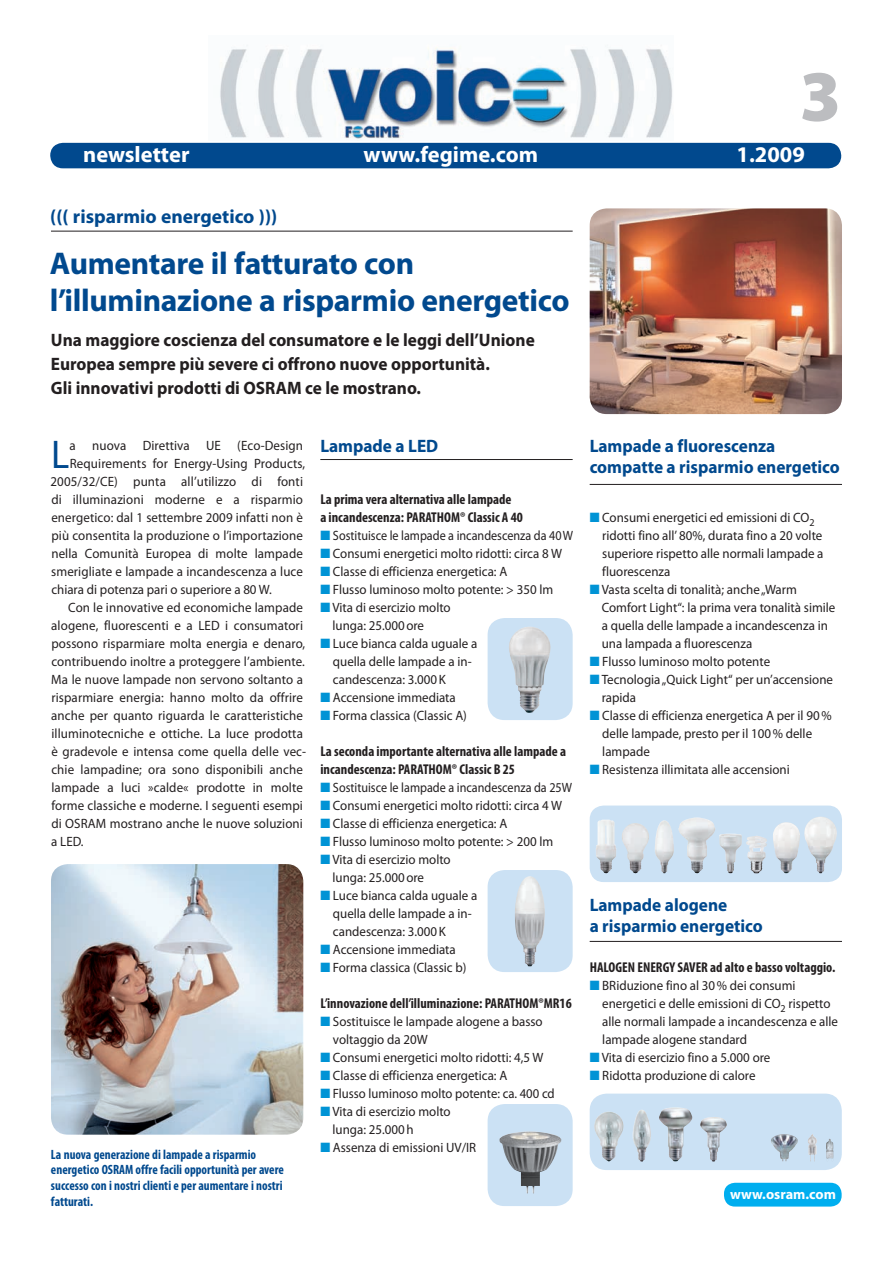
<style>
.page{position:relative;width:893px;height:1263px;background:#fff}
.page>*{position:absolute;margin:0;border:0;box-sizing:border-box;transform-origin:0 0}
.t1{font:900 72.75px "Myriad Pro";color:#bcbdc0}
.t2{font:40.2px "Myriad Pro";color:#01498e;scale:.96 1}
.t3{font:700 31.5px/37.5px "Myriad Pro";letter-spacing:-.01em;color:#01498e}
.t4{font:700 22.5px "Myriad Pro";color:#fff}
.t5{font:700 19.5px "Myriad Pro";color:#01498e}
.t6{font:700 18px/24px "Myriad Pro";color:#231f20;scale:.96 1}
.t7{font:700 18px/21px "Myriad Pro";color:#01498e;scale:.96 1}
.t8{font:700 condensed 14.25px/18px "Myriad Pro";color:#231f20}
.t9{font:700 14.25px "Myriad Pro";color:#fff}
.t10{font:13.5px/18px "Myriad Pro";color:#231f20;scale:.96 1}
.t11{font:700 condensed 13.5px/15.8px "Myriad Pro";color:#01498e;scale:.96 1}
.t12{font:13.5px "Myriad Pro";color:#231f20;scale:.9 1}
.t13{font:13.5px "Myriad Pro";color:#231f20;scale:.94 1}
.s1{color:#0093d5}
</style>
<div class="page">
<div style="left:50px;top:143px;width:791px;height:25px;background:#01498e;border-radius:13px"></div>
<img style="left:220px;top:45px;width:453px;height:94px">
<hr style="left:51px;top:231px;width:522px;height:1px;background:#231f20">
<img style="left:51px;top:864px;width:252px;height:271px;border-radius:17px">
<div style="left:488px;top:618px;width:85px;height:102px;background:#cbe1f4;border-radius:17px"></div>
<img style="left:509px;top:627px;width:42px;height:86px">
<div style="left:590px;top:806px;width:252px;height:76px;background:#cbe1f4;border-radius:14px"></div>
<img style="left:622px;top:823px;width:27px;height:50px">
<img style="left:655px;top:820px;width:19px;height:53px">
<img style="left:678px;top:817px;width:37px;height:56px">
<img style="left:596px;top:820px;width:20px;height:53px">
<img style="left:719px;top:834px;width:23px;height:39px">
<img style="left:773px;top:822px;width:27px;height:51px">
<img style="left:804px;top:817px;width:33px;height:56px">
<img style="left:746px;top:836px;width:21px;height:37px">
<div style="left:590px;top:1094px;width:252px;height:76px;background:#cbe1f4;border-radius:17px"></div>
<img style="left:594px;top:1112px;width:29px;height:49px">
<img style="left:633px;top:1110px;width:18px;height:52px">
<img style="left:700px;top:1117px;width:27px;height:45px">
<img style="left:808px;top:1134px;width:9px;height:28px">
<img style="left:659px;top:1107px;width:33px;height:54px">
<img style="left:826px;top:1138px;width:8px;height:21px">
<img style="left:771px;top:1134px;width:27px;height:28px">
<hr style="left:590px;top:484px;width:252px;height:1px;background:#231f20">
<hr style="left:590px;top:941px;width:252px;height:1px;background:#231f20">
<hr style="left:320px;top:459px;width:253px;height:1px;background:#231f20">
<div style="left:488px;top:870px;width:85px;height:102px;background:#cbe1f4;border-radius:17px"></div>
<img style="left:515px;top:876px;width:30px;height:90px">
<div style="left:488px;top:1104px;width:85px;height:102px;background:#cbe1f4;border-radius:17px"></div>
<img style="left:499px;top:1131px;width:62px;height:63px">
<img style="left:590px;top:208px;width:252px;height:206px;border-radius:17px">
<div style="left:724px;top:1183px;width:117px;height:24px;background:#00aeef;border-radius:11px"></div>
<h1 class="t1" style="left:799px;top:69px;width:43px">3</h1>
<h3 class="t4" style="left:83px;top:145px;width:108px">newsletter</h3>
<h3 class="t4" style="left:364px;top:145px;width:176px">www.fegime.com</h3>
<h3 class="t4" style="left:736px;top:145px;width:70px">1.2009</h3>
<h3 class="t5" style="left:50px;top:209px;width:228px">((( risparmio energetico )))</h3>
<h3 class="t3" style="left:50px;top:247px;width:521px">Aumentare il fatturato con l’illuminazione a risparmio energetico</h3>
<h3 class="t6" style="left:51px;top:330px;width:505px">Una maggiore coscienza del consumatore e le leggi dell’Unione<br>Europea sempre più severe ci offrono nuove opportunità.<br>Gli innovativi prodotti di OSRAM ce le mostrano.</h3>
<h2 class="t2" style="left:51px;top:439px;width:20px">L</h2>
<p class="t10" style="left:70px;top:438px;width:245px">a nuova Direttiva UE (Eco-Design</p>
<p class="t10" style="left:70px;top:456px;width:247px">Requirements for Energy-Using Products,</p>
<p class="t10" style="left:50px;top:474px;width:265px">2005/32/CE) punta all’utilizzo di fonti</p>
<p class="t10" style="left:51px;top:492px;width:263px">di illuminazioni moderne e a risparmio</p>
<p class="t10" style="left:51px;top:510px;width:263px">energetico: dal 1 settembre 2009 infatti non è</p>
<p class="t10" style="left:51px;top:528px;width:263px">più consentita la produzione o l’importazione</p>
<p class="t10" style="left:51px;top:546px;width:263px">nella Comunità Europea di molte lampade</p>
<p class="t10" style="left:51px;top:564px;width:264px">smerigliate e lampade a incandescenza a luce</p>
<p class="t10" style="left:51px;top:582px;width:231px">chiara di potenza pari o superiore a 80 W.</p>
<p class="t10" style="left:68px;top:600px;width:246px">Con le innovative ed economiche lampade</p>
<p class="t10" style="left:51px;top:618px;width:264px">alogene, fluorescenti e a LED i consumatori</p>
<p class="t10" style="left:51px;top:636px;width:266px">possono risparmiare molta energia e denaro,</p>
<p class="t10" style="left:51px;top:654px;width:266px">contribuendo inoltre a proteggere l’ambiente.</p>
<p class="t10" style="left:51px;top:672px;width:264px">Ma le nuove lampade non servono soltanto a</p>
<p class="t10" style="left:51px;top:690px;width:263px">risparmiare energia: hanno molto da offrire</p>
<p class="t10" style="left:51px;top:708px;width:264px">anche per quanto riguarda le caratteristiche</p>
<p class="t10" style="left:51px;top:726px;width:263px">illuminotecniche e ottiche. La luce prodotta</p>
<p class="t10" style="left:51px;top:744px;width:267px">è gradevole e intensa come quella delle vec-</p>
<p class="t10" style="left:51px;top:762px;width:264px">chie lampadine; ora sono disponibili anche</p>
<p class="t10" style="left:51px;top:780px;width:263px">lampade a luci »calde« prodotte in molte</p>
<p class="t10" style="left:52px;top:798px;width:263px">forme classiche e moderne. I seguenti esempi</p>
<p class="t10" style="left:51px;top:816px;width:264px">di OSRAM mostrano anche le nuove soluzioni</p>
<p class="t10" style="left:51px;top:834px;width:35px">a LED.</p>
<p class="t11" style="left:51px;top:1147px;width:244px">La nuova generazione di lampade a risparmio energetico OSRAM offre facili opportunità per avere successo con i nostri clienti e per aumentare i nostri fatturati.</p>
<h3 class="t7" style="left:320px;top:437px;width:124px">Lampade a LED</h3>
<p class="t8" style="left:320px;top:492px;width:204px">La prima vera alternativa alle lampade<br>a incandescenza: PARATHOM® Classic A 40</p>
<p class="t12" style="left:320px;top:530px;width:282px"><span class="s1">■</span> Sostituisce le lampade a incandescenza da 40W</p>
<p class="t10" style="left:320px;top:546px;width:253px"><span class="s1">■</span> Consumi energetici molto ridotti: circa 8 W</p>
<p class="t10" style="left:320px;top:564px;width:196px"><span class="s1">■</span> Classe di efficienza energetica: A</p>
<p class="t10" style="left:320px;top:582px;width:244px"><span class="s1">■</span> Flusso luminoso molto potente: &gt; 350 lm</p>
<p class="t10" style="left:332px;top:600px;width:125px;text-indent:-12px"><span class="s1">■</span> Vita di esercizio molto lunga: 25.000 ore</p>
<p class="t10" style="left:333px;top:636px;width:152px;text-indent:-13px"><span class="s1">■</span> Luce bianca calda uguale a quella delle lampade a in&shy;candescenza: 3.000 K</p>
<p class="t10" style="left:320px;top:690px;width:143px"><span class="s1">■</span> Accensione immediata</p>
<p class="t10" style="left:320px;top:708px;width:154px"><span class="s1">■</span> Forma classica (Classic A)</p>
<p class="t8" style="left:320px;top:744px;width:247px">La seconda importante alternativa alle lampade a incandescenza: PARATHOM® Classic B 25</p>
<p class="t12" style="left:320px;top:782px;width:281px"><span class="s1">■</span> Sostituisce le lampade a incandescenza da 25W</p>
<p class="t10" style="left:320px;top:798px;width:253px"><span class="s1">■</span> Consumi energetici molto ridotti: circa 4 W</p>
<p class="t10" style="left:320px;top:816px;width:196px"><span class="s1">■</span> Classe di efficienza energetica: A</p>
<p class="t10" style="left:320px;top:834px;width:244px"><span class="s1">■</span> Flusso luminoso molto potente: &gt; 200 lm</p>
<p class="t10" style="left:332px;top:852px;width:125px;text-indent:-12px"><span class="s1">■</span> Vita di esercizio molto lunga: 25.000 ore</p>
<p class="t10" style="left:333px;top:888px;width:152px;text-indent:-13px"><span class="s1">■</span> Luce bianca calda uguale a quella delle lampade a in&shy;candescenza: 3.000 K</p>
<p class="t10" style="left:320px;top:942px;width:143px"><span class="s1">■</span> Accensione immediata</p>
<p class="t10" style="left:320px;top:960px;width:154px"><span class="s1">■</span> Forma classica (Classic b)</p>
<p class="t8" style="left:320px;top:996px;width:253px">L’innovazione dell’illuminazione: PARATHOM®MR16</p>
<p class="t10" style="left:333px;top:1014px;width:220px;text-indent:-13px"><span class="s1">■</span> Sostituisce le lampade alogene a basso voltaggio da 20W</p>
<p class="t10" style="left:320px;top:1050px;width:234px"><span class="s1">■</span> Consumi energetici molto ridotti: 4,5 W</p>
<p class="t10" style="left:320px;top:1068px;width:196px"><span class="s1">■</span> Classe di efficienza energetica: A</p>
<p class="t13" style="left:320px;top:1088px;width:251px"><span class="s1">■</span> Flusso luminoso molto potente: ca. 400 cd</p>
<p class="t10" style="left:332px;top:1104px;width:125px;text-indent:-12px"><span class="s1">■</span> Vita di esercizio molto lunga: 25.000 h</p>
<p class="t10" style="left:320px;top:1140px;width:164px"><span class="s1">■</span> Assenza di emissioni UV/IR</p>
<h3 class="t7" style="left:590px;top:437px;width:262px">Lampade a fluorescenza compatte a risparmio energetico</h3>
<p class="t10" style="left:602px;top:510px;width:232px;text-indent:-13px"><span class="s1">■</span> Consumi energetici ed emissioni di CO<sub>2 </sub>ridotti fino all’ 80%, durata fino a 20 volte superiore rispetto alle normali lampade a fluorescenza</p>
<p class="t10" style="left:602px;top:582px;width:245px;text-indent:-12px"><span class="s1">■</span> Vasta scelta di tonalità; anche „Warm Comfort Light“: la prima vera tonalità simile a quella delle lampade a incandescenza in una lampada a fluorescenza</p>
<p class="t10" style="left:590px;top:654px;width:189px"><span class="s1">■</span> Flusso luminoso molto potente</p>
<p class="t10" style="left:602px;top:672px;width:242px;text-indent:-12px"><span class="s1">■</span> Tecnologia „Quick Light“ per un’accensione rapida</p>
<p class="t10" style="left:602px;top:708px;width:240px;text-indent:-13px"><span class="s1">■</span> Classe di efficienza energetica A per il 90 % delle lampade, presto per il 100 % delle lampade</p>
<p class="t10" style="left:590px;top:762px;width:210px"><span class="s1">■</span> Resistenza illimitata alle accensioni</p>
<h3 class="t7" style="left:590px;top:896px;width:182px">Lampade alogene<br>a risparmio energetico</h3>
<p class="t8" style="left:590px;top:960px;width:247px">HALOGEN ENERGY SAVER ad alto e basso voltaggio.</p>
<p class="t10" style="left:602px;top:978px;width:247px;text-indent:-13px"><span class="s1">■</span> BRiduzione fino al 30 % dei consumi energetici e delle emissioni di CO<sub>2</sub> rispetto alle normali lampade a incandescenza e alle lampade alogene standard</p>
<p class="t10" style="left:590px;top:1050px;width:190px"><span class="s1">■</span> Vita di esercizio fino a 5.000 ore</p>
<p class="t10" style="left:590px;top:1068px;width:174px"><span class="s1">■</span> Ridotta produzione di calore</p>
<p class="t9" style="left:730px;top:1189px;width:107px">www.osram.com</p>
</div>
